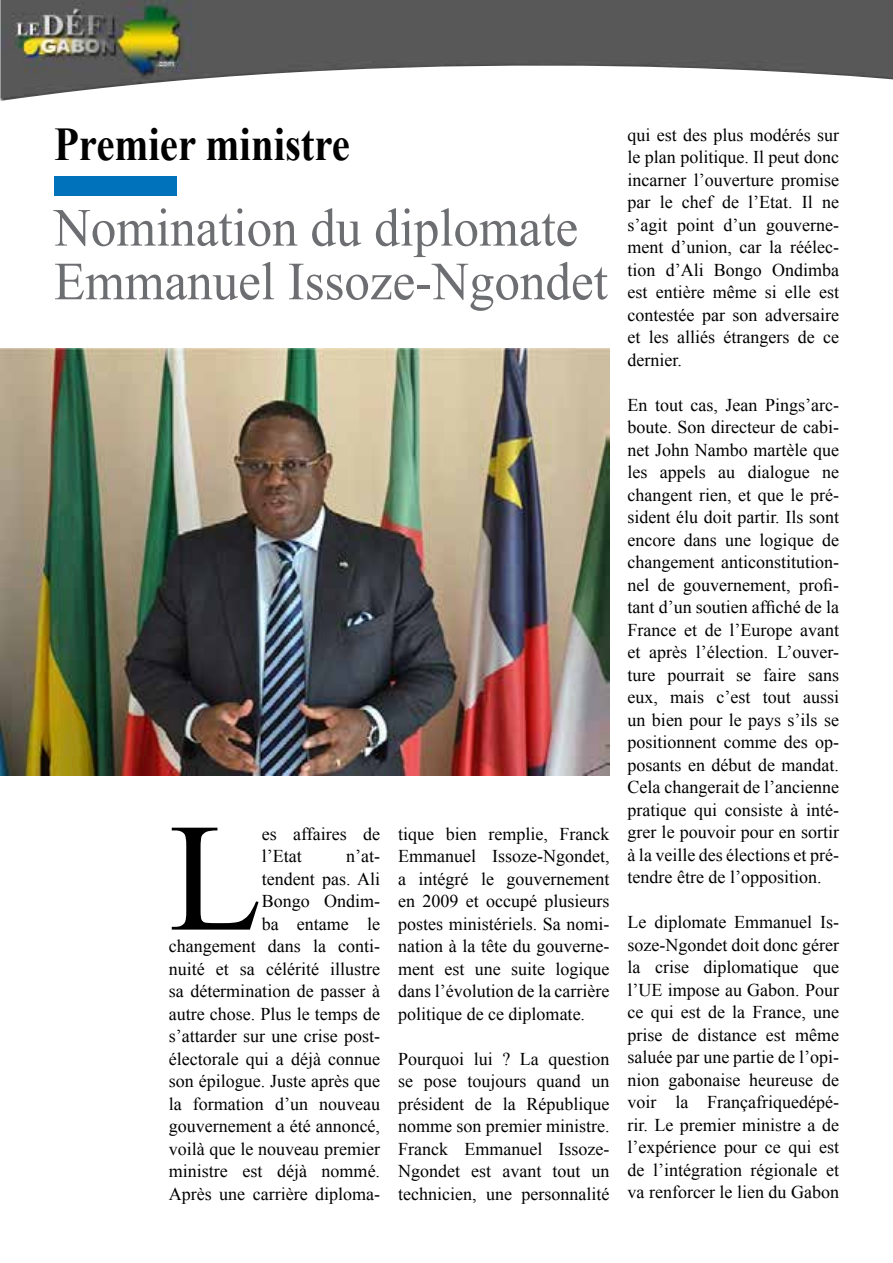
<style>
.page{position:relative;width:893px;height:1263px;background:#fff}
.page>*{position:absolute;margin:0;border:0;box-sizing:border-box;transform-origin:0 0}
.t1{font:153.9px "Times New Roman";color:#000}
.t2{font:53.7px/53.7px "Times New Roman";color:#6d6e71;scale:.95 1}
.t3{font:700 46.95px "Times New Roman";color:#000;scale:.87 1}
.t4{font:18px/22.5px "Times New Roman";color:#000;text-align:justify}
</style>
<div class="page">
<img style="left:0;top:0;width:893px;height:101px">
<div style="left:54px;top:176px;width:123px;height:20px;background:#0072bc"></div>
<img style="left:0;top:349px;width:610px;height:426px">
<h3 class="t3" style="left:54px;top:110px;width:342px">Premier ministre</h3>
<h2 class="t2" style="left:54px;top:199px;width:584px">Nomination du diplomate<br>Emmanuel Issoze-Ngondet</h2>
<h1 class="t1" style="left:169px;top:769px;width:95px">L</h1>
<p class="t4" style="left:262px;top:822px;width:120px">es affaires de l’Etat</p>
<p class="t4" style="left:169px;top:844px;width:213px;text-align:right">n’at-<br>tendent pas. Ali<br>Bongo Ondim-<br>ba entame le<br>changement dans la conti&shy;nuité et sa célérité illustre sa détermination de passer à autre chose. Plus le temps de s’attarder sur une crise post&shy;électorale qui a déjà connue son épilogue. Juste après que la formation d’un nouveau gouvernement a été annoncé, voilà que le nouveau premier ministre est déjà nommé.<br>Après une carrière diploma-</p>
<p class="t4" style="left:398px;top:822px;width:213px">tique bien remplie, Franck Emmanuel Issoze-Ngondet, a intégré le gouvernement en 2009 et occupé plusieurs postes ministériels. Sa nomi&shy;nation à la tête du gouverne&shy;ment est une suite logique dans l’évolution de la carrière politique de ce diplomate.</p>
<p class="t4" style="left:398px;top:1047px;width:213px">Pourquoi lui ? La question se pose toujours quand un président de la République nomme son premier ministre.<br>Franck Emmanuel Issoze-Ngondet est avant tout un technicien, une personnalité</p>
<p class="t4" style="left:628px;top:123px;width:213px">qui est des plus modérés sur le plan politique. Il peut donc incarner l’ouverture promise par le chef de l’Etat. Il ne s’agit point d’un gouverne&shy;ment d’union, car la réélec&shy;tion d’Ali Bongo Ondimba est entière même si elle est contestée par son adversaire et les alliés étrangers de ce dernier.</p>
<p class="t4" style="left:628px;top:393px;width:213px">En tout cas, Jean Pings’arc&shy;boute. Son directeur de cabi&shy;net John Nambo martèle que les appels au dialogue ne changent rien, et que le pré&shy;sident élu doit partir. Ils sont encore dans une logique de changement anticonstitution&shy;nel de gouvernement, profi&shy;tant d’un soutien affiché de la France et de l’Europe avant et après l’élection. L’ouver&shy;ture pourrait se faire sans eux, mais c’est tout aussi un bien pour le pays s’ils se positionnent comme des op&shy;posants en début de mandat.<br>Cela changerait de l’ancienne pratique qui consiste à inté&shy;grer le pouvoir pour en sortir à la veille des élections et pré&shy;tendre être de l’opposition.</p>
<p class="t4" style="left:628px;top:910px;width:213px">Le diplomate Emmanuel Is&shy;soze-Ngondet doit donc gérer la crise diplomatique que l’UE impose au Gabon. Pour ce qui est de la France, une prise de distance est même saluée par une partie de l’opi&shy;nion gabonaise heureuse de voir la Françafriquedépé&shy;rir. Le premier ministre a de l’expérience pour ce qui est de l’intégration régionale et va renforcer le lien du Gabon</p>
</div>
